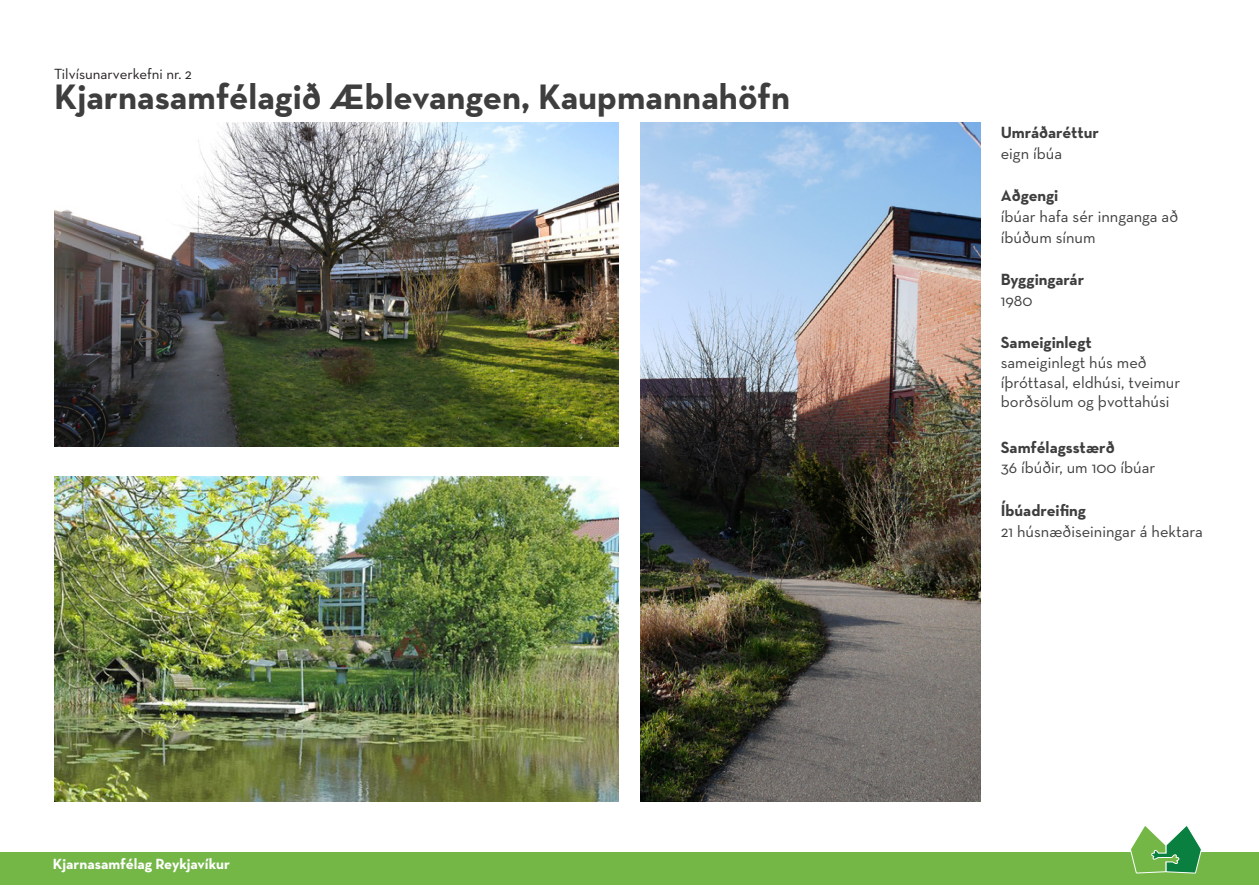
<style>
.page{position:relative;width:1259px;height:893px;background:#fff}
.page>*{position:absolute;margin:0;border:0;box-sizing:border-box;transform-origin:0 0}
.t1{font:700 36px "Neutra Text";color:#3e3e3f}
.t2{font:16.5px/19.8px "Neutra Text";color:#3e3e3f}
.t3{font:700 16.5px "Neutra Text";color:#3e3e3f}
.t4{font:700 15px "Neutra Text";color:#fff}
.t5{font:15px "Neutra Text";color:#231f20}
</style>
<div class="page">
<div style="left:0;top:852px;width:1259px;height:32px;background:#74b747"></div>
<svg style="left:1130px;top:825px;width:72px;height:49px"></svg>
<img style="left:54px;top:122px;width:564px;height:324px">
<img style="left:54px;top:477px;width:564px;height:324px">
<img style="left:641px;top:123px;width:340px;height:678px">
<p class="t5" style="left:54px;top:65px;width:139px">Tilvísunarverkefni nr. 2</p>
<h1 class="t1" style="left:54px;top:74px;width:737px">Kjarnasamfélagið Æblevangen, Kaupmannahöfn</h1>
<p class="t4" style="left:53px;top:854px;width:179px">Kjarnasamfélag Reykjavíkur</p>
<p class="t3" style="left:1000px;top:122px;width:100px">Umráðaréttur</p>
<p class="t2" style="left:1000px;top:143px;width:63px">eign íbúa</p>
<p class="t3" style="left:1000px;top:185px;width:59px">Aðgengi</p>
<p class="t2" style="left:1000px;top:206px;width:179px;line-height:21px">íbúar hafa sér innganga að íbúðum sínum</p>
<p class="t3" style="left:1000px;top:269px;width:85px">Byggingarár</p>
<p class="t2" style="left:1000px;top:290px;width:33px">1980</p>
<p class="t3" style="left:1000px;top:332px;width:92px">Sameiginlegt</p>
<p class="t2" style="left:1000px;top:352px;width:181px">sameiginlegt hús með íþróttasal, eldhúsi, tveimur borðsölum og þvottahúsi</p>
<p class="t3" style="left:1000px;top:437px;width:115px">Samfélagsstærð</p>
<p class="t2" style="left:1000px;top:457px;width:156px">36 íbúðir, um 100 íbúar</p>
<p class="t3" style="left:1000px;top:500px;width:87px">Íbúadreifing</p>
<p class="t2" style="left:1000px;top:521px;width:204px">21 húsnæðiseiningar á hektara</p>
</div>
